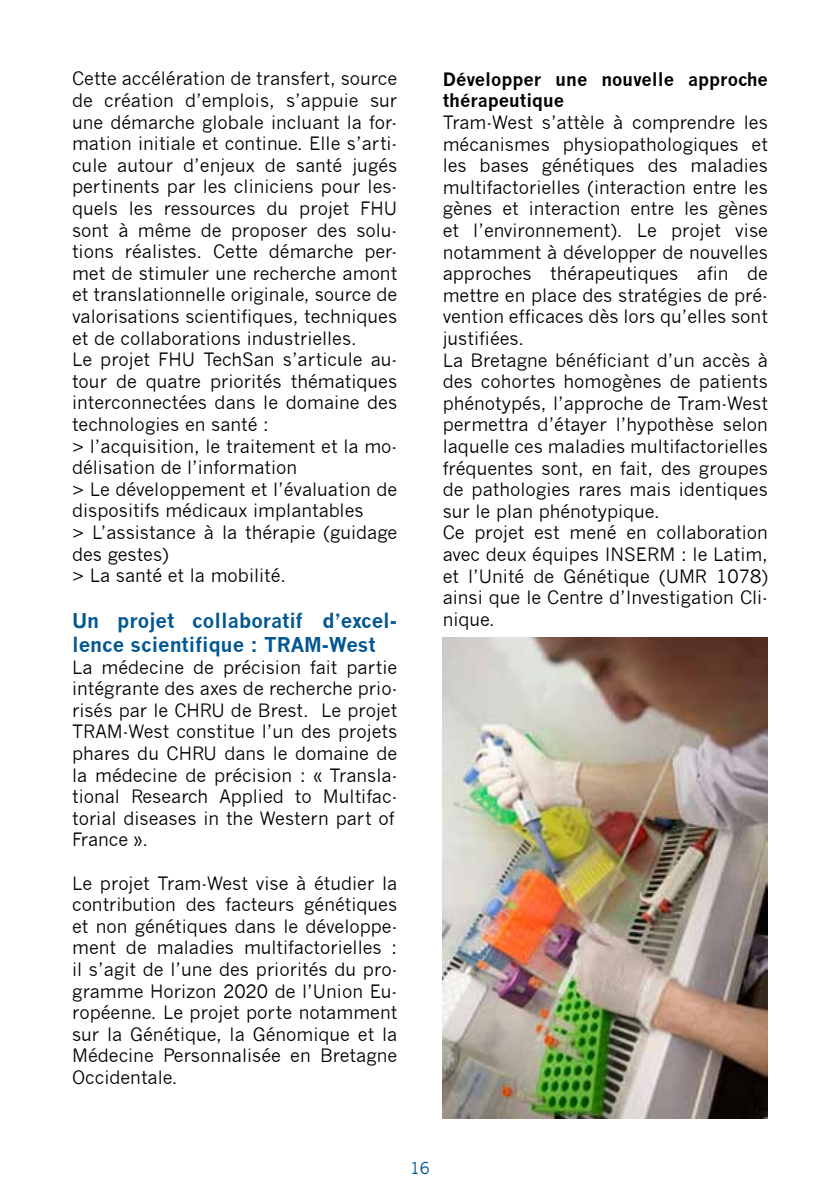
<style>
.page{position:relative;width:840px;height:1191px;background:#fff}
.page>*{position:absolute;margin:0;border:0;box-sizing:border-box;transform-origin:0 0}
.t1{font:700 20px/24px "News Gothic";color:#005794}
.t2{font:18px/21.6px "News Gothic";color:#000}
.t3{font:700 18px/21.6px "News Gothic";color:#000}
.t4{font:16px "News Gothic";color:#005794}
</style>
<div class="page">
<img style="left:442px;top:637px;width:325px;height:482px">
<p class="t2" style="left:72px;top:68px;width:326px">Cette accélération de transfert, source de création d’emplois, s’appuie sur une démarche globale incluant la for&shy;mation initiale et continue. Elle s’arti&shy;cule autour d’enjeux de santé jugés pertinents par les cliniciens pour les&shy;quels les ressources du projet FHU sont à même de proposer des solu&shy;tions réalistes. Cette démarche per&shy;met de stimuler une recherche amont et translationnelle originale, source de valorisations scientifiques, techniques et de collaborations industrielles.<br>Le projet FHU TechSan s’articule au&shy;tour de quatre priorités thématiques interconnectées dans le domaine des technologies en santé :<br>&gt; l’acquisition, le traitement et la mo&shy;délisation de l’information<br>&gt; Le développement et l’évaluation de dispositifs médicaux implantables<br>&gt; L’assistance à la thérapie (guidage des gestes)<br>&gt; La santé et la mobilité.</p>
<p class="t1" style="left:72px;top:608px;width:326px">Un projet collaboratif d’excel&shy;lence scientifique : TRAM-West</p>
<p class="t2" style="left:72px;top:656px;width:326px">La médecine de précision fait partie intégrante des axes de recherche prio&shy;risés par le CHRU de Brest. Le projet TRAM -West constitue l’un des projets phares du CHRU dans le domaine de la médecine de précision : « Transla&shy;tional Research Applied to M ultifac&shy;torial diseases in the Western part of France ».</p>
<p class="t2" style="left:72px;top:872px;width:326px;text-align:justify">Le projet Tram-West vise à étudier la contribution des facteurs génétiques et non génétiques dans le développe&shy;ment de maladies multifactorielles : il s’agit de l’une des priorités du pro&shy;gramme Horizon 2020 de l’Union Eu&shy;ropéenne. Le projet porte notamment sur la Génétique, la Génomique et la Médecine Personnalisée en Bretagne Occidentale.</p>
<p class="t3" style="left:442px;top:68px;width:326px">Développer une nouvelle approche thérapeutique</p>
<p class="t2" style="left:442px;top:112px;width:326px">Tram-West s’attèle à comprendre les mécanismes physiopathologiques et les bases génétiques des maladies multifactorielles (interaction entre les gènes et interaction entre les gènes et l’environnement). Le projet vise notamment à développer de nouvelles approches thérapeutiques afin de mettre en place des stratégies de pré&shy;vention efficaces dès lors qu’elles sont justifiées.<br>La Bretagne bénéficiant d’un accès à des cohortes homogènes de patients phénotypés, l’approche de Tram-West permettra d’étayer l’hypothèse selon laquelle ces maladies multifactorielles fréquentes sont, en fait, des groupes de pathologies rares mais identiques sur le plan phénotypique.<br>Ce projet est mené en collaboration avec deux équipes I NSERM</p>
<p class="t2" style="left:442px;top:544px;width:326px;text-indent:238px">: le Latim, et l’Unité de Génétique (UMR</p>
<p class="t2" style="left:442px;top:565px;width:326px;text-align:justify;text-indent:273px">1078) ainsi que le Centre d’I nvestigation Cli&shy;nique.</p>
<p class="t4" style="left:410px;top:1159px;width:21px">16</p>
</div>
